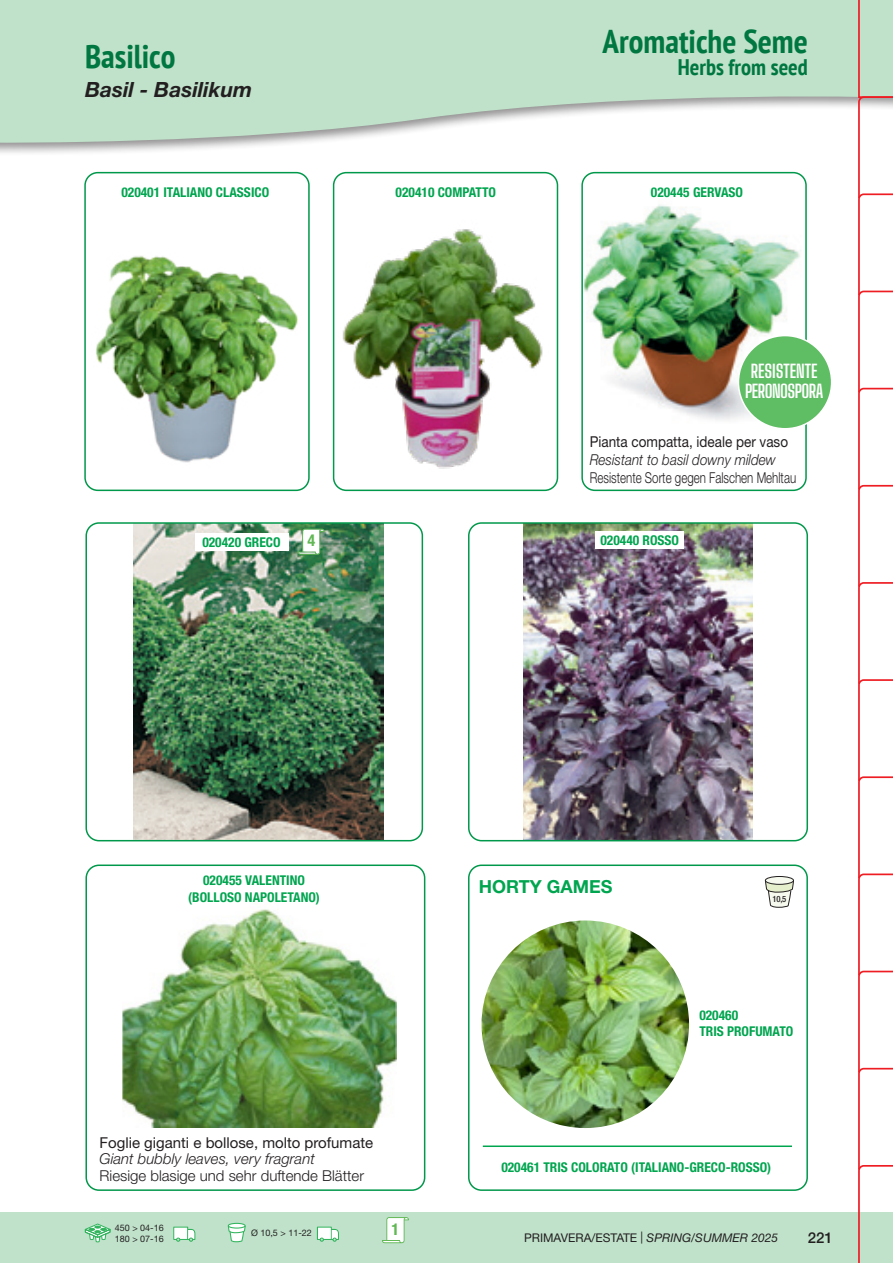
<style>
.page{position:relative;width:893px;height:1263px;background:#fff}
.page>*{position:absolute;margin:0;border:0;box-sizing:border-box;transform-origin:0 0}
.t1{font:700 condensed 33px "PT Sans";color:#007740}
.t2{font:700 condensed 22.5px "PT Sans";color:#007740}
.t3{font:italic 700 21px "Helvetica Neue LT Std";color:#231f20}
.t4{font:700 18px "Big Shoulders Display";letter-spacing:-.025em;color:#fff}
.Dida{font:700 18px "Helvetica Neue LT Std";color:#00a54f}
.Dida-2{font:700 condensed 16.35px "Helvetica Neue LT Std";color:#61b854}
.t5{font:15px "Helvetica Neue LT Std";color:#231f20}
.t6{font:300 15px "Helvetica Neue LT Std";color:#231f20}
.t7{font:300 15px "Helvetica Neue LT Std";color:#231f20;scale:.77 1}
.t8{font:italic 300 15px "Helvetica Neue LT Std";color:#231f20}
.t9{font:15px "Helvetica Neue LT Std";color:#231f20;scale:.9 1}
.t10{font:italic 300 15px "Helvetica Neue LT Std";color:#231f20;scale:.9 1}
.t11{font:500 15px "Helvetica Neue LT Std";color:#231f20}
.Dida-3{font:700 condensed 13.5px/16.2px "Helvetica Neue LT Std";color:#00a54f}
.t12{font:12px "Helvetica Neue LT Std";color:#231f20}
.t13{font:9px "Helvetica Neue LT Std";color:#231f20}
.t14{font:500 condensed 8.7px "Helvetica Neue LT Std";color:#231f20}
.s1{font-style:italic}
</style>
<div class="page">
<div style="left:0;top:1212px;width:893px;height:51px;background:#c0e2ca"></div>
<img style="left:123px;top:909px;width:274px;height:218px">
<div style="left:0;top:0;width:893px;height:156px;background:#231f20;opacity:.5"></div>
<svg style="left:0;top:0;width:857px;height:144px;background:#c7e3cf"></svg>
<svg style="left:317px;top:1226px;width:22px;height:16px"></svg>
<svg style="left:227px;top:1225px;width:19px;height:18px"></svg>
<div style="left:228px;top:1223px;width:17px;height:5px;background:#fff;border-radius:50%"></div>
<div style="left:228px;top:1223px;width:18px;height:5px;border:1px solid #30b45c;border-radius:50%"></div>
<svg style="left:173px;top:1226px;width:22px;height:16px"></svg>
<svg style="left:84px;top:1223px;width:27px;height:20px"></svg>
<svg style="left:382px;top:1217px;width:27px;height:26px"></svg>
<div style="left:85px;top:864px;width:340px;height:327px;border:2px solid #00984a;border-radius:13px"></div>
<div style="left:468px;top:864px;width:340px;height:327px;border:2px solid #00984a;border-radius:13px"></div>
<div style="left:84px;top:172px;width:226px;height:319px;border:2px solid #00984a;border-radius:13px"></div>
<div style="left:333px;top:172px;width:225px;height:319px;border:2px solid #00984a;border-radius:13px"></div>
<img style="left:584px;top:205px;width:217px;height:215px">
<div style="left:581px;top:172px;width:226px;height:319px;border:2px solid #00984a;border-radius:13px"></div>
<img style="left:133px;top:525px;width:250px;height:313px">
<div style="left:85px;top:522px;width:338px;height:319px;border:2px solid #00984a;border-radius:13px"></div>
<img style="left:524px;top:525px;width:228px;height:313px">
<div style="left:468px;top:522px;width:340px;height:319px;border:2px solid #00984a;border-radius:13px"></div>
<img style="left:342px;top:229px;width:201px;height:240px">
<img style="left:96px;top:255px;width:202px;height:208px">
<img style="left:481px;top:920px;width:208px;height:208px;border-radius:104px">
<div style="left:596px;top:532px;width:88px;height:17px;background:#fff"></div>
<div style="left:195px;top:533px;width:93px;height:17px;background:#fff"></div>
<hr style="left:483px;top:1145px;width:309px;height:2px;background:#00a54f">
<div style="left:738px;top:336px;width:94px;height:93px;background:#5fbd64;border-radius:50%"></div>
<div style="left:738px;top:335px;width:94px;height:94px;border:2px solid #fff;border-radius:50%"></div>
<svg style="left:765px;top:882px;width:29px;height:26px"></svg>
<div style="left:765px;top:876px;width:28px;height:8px;background:#f6faee;border-radius:50%"></div>
<div style="left:765px;top:876px;width:29px;height:9px;border:1px solid #231f20;border-radius:50%"></div>
<svg style="left:298px;top:529px;width:27px;height:26px"></svg>
<svg style="left:857px;top:0;width:36px;height:1263px"></svg>
<p class="t1" style="left:85px;top:34px;width:92px">Basilico</p>
<p class="t3" style="left:85px;top:76px;width:169px">Basil - Basilikum</p>
<p class="Dida-3" style="left:121px;top:183px;width:149px">020401 ITALIANO CLASSICO</p>
<p class="Dida-3" style="left:396px;top:183px;width:102px">020410 COMPATTO</p>
<p class="t1" style="left:603px;top:19px;width:207px">Aromatiche Seme</p>
<p class="t2" style="left:678px;top:53px;width:131px">Herbs from seed</p>
<p class="Dida-3" style="left:651px;top:183px;width:94px">020445 GERVASO</p>
<p class="t4" style="left:751px;top:359px;width:68px">RESISTENTE</p>
<p class="t4" style="left:745px;top:379px;width:80px">PERONOSPORA</p>
<p class="t9" style="left:590px;top:433px;width:222px">Pianta compatta, ideale per vaso</p>
<p class="t10" style="left:590px;top:451px;width:208px">Resistant to basil downy mildew</p>
<p class="t7" style="left:590px;top:469px;width:270px">Resistente Sorte gegen Falschen Mehltau</p>
<p class="Dida-2" style="left:307px;top:531px;width:9px">4</p>
<p class="Dida-3" style="left:202px;top:533px;width:80px">020420 GRECO</p>
<p class="Dida-3" style="left:600px;top:532px;width:80px">020440 ROSSO</p>
<p class="Dida-3" style="left:203px;top:872px;width:103px">020455 VALENTINO</p>
<p class="Dida-3" style="left:188px;top:888px;width:133px">(BOLLOSO NAPOLETANO)</p>
<p class="Dida" style="left:479px;top:875px;width:135px">HORTY GAMES</p>
<p class="t14" style="left:773px;top:894px;width:15px">10,5</p>
<p class="Dida-3" style="left:699px;top:1007px;width:95px">020460<br>TRIS PROFUMATO</p>
<p class="t5" style="left:100px;top:1133px;width:275px">Foglie giganti e bollose, molto profumate</p>
<p class="t8" style="left:100px;top:1150px;width:217px">Giant bubbly leaves, very fragrant</p>
<p class="t6" style="left:100px;top:1166px;width:266px">Riesige blasige und sehr duftende Blätter</p>
<p class="t13" style="left:115px;top:1222px;width:50px">450 &gt; 04-16</p>
<p class="t13" style="left:115px;top:1233px;width:50px">180 &gt; 07-16</p>
<p class="t13" style="left:251px;top:1228px;width:62px">Ø 10,5 &gt; 11-22</p>
<p class="Dida-2" style="left:392px;top:1219px;width:9px">1</p>
<p class="Dida-3" style="left:501px;top:1159px;width:271px">020461 TRIS COLORATO (ITALIANO-GRECO-ROSSO)</p>
<p class="t12" style="left:524px;top:1230px;width:256px">PRIMAVERA/ESTATE | <span class="s1">SPRING/SUMMER 2025</span></p>
<p class="t11" style="left:808px;top:1228px;width:27px">221</p>
</div>
